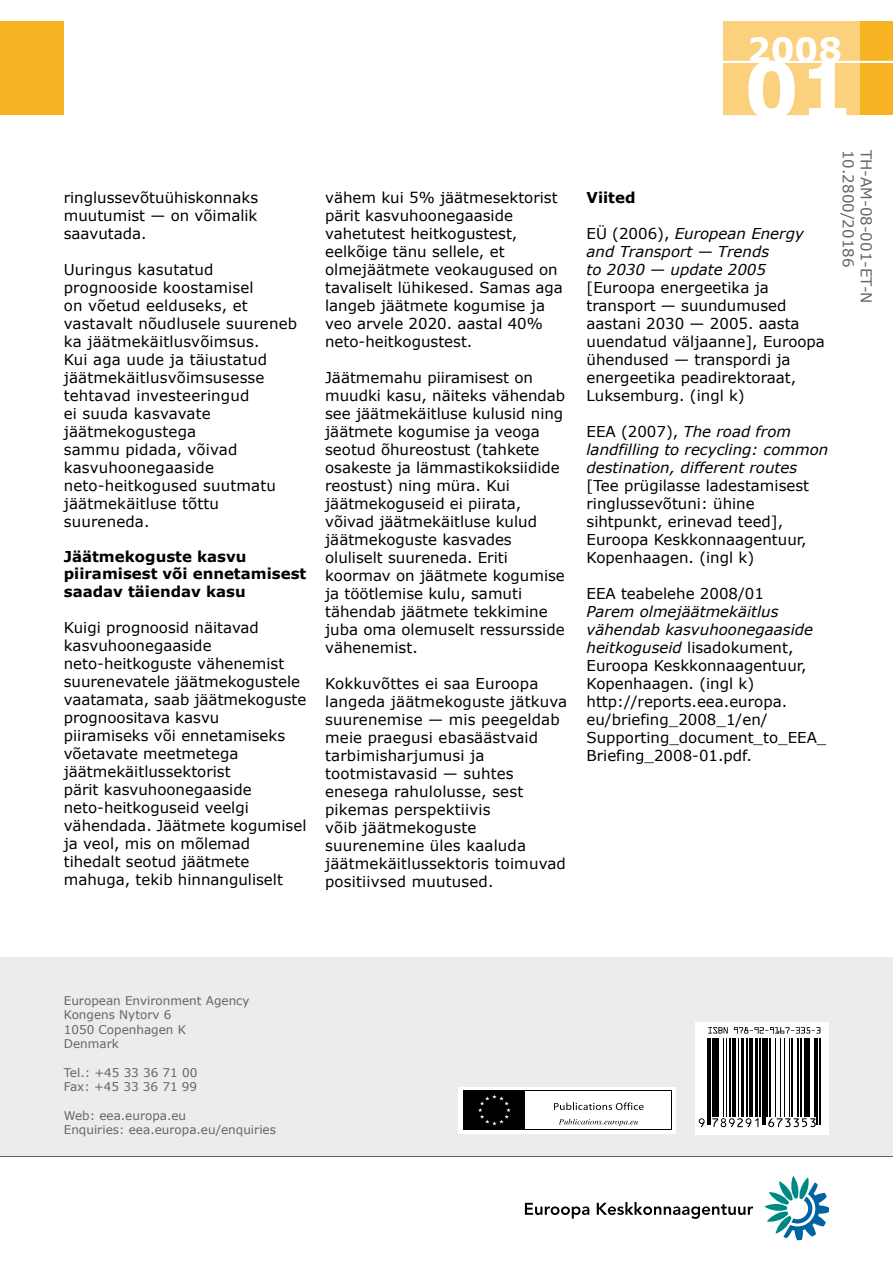
<style>
.page{position:relative;width:893px;height:1263px;background:#fff}
.page>*{position:absolute;margin:0;border:0;box-sizing:border-box;transform-origin:0 0}
.t1{font:700 76.95px "Verdana";color:#fff}
.t2{font:700 33.3px "Verdana";color:#fff}
.t3{font:15px/18px "Verdana";color:#000}
.t4{font:italic 15px/18px "Verdana";color:#000}
.t5{font:700 15px/17.2px "Verdana";color:#000}
.t6{font:15px/18px "Verdana";color:#646567}
.t7{font:12px/14.4px "Verdana";color:#646567}
.s1{font-style:normal}
.s2{font-style:italic}
</style>
<div class="page">
<div style="left:0;top:21px;width:64px;height:94px;background:#f8b323"></div>
<div style="left:723px;top:21px;width:170px;height:94px;background:#f8b323"></div>
<div style="left:723px;top:21px;width:137px;height:94px;background:#fbd17d"></div>
<hr style="left:723px;top:61px;width:170px;height:2px;background:#fff">
<div style="left:0;top:957px;width:893px;height:199px;background:#ececed"></div>
<hr style="left:0;top:1156px;width:893px;height:1px;background:#646567">
<svg style="left:459px;top:1087px;width:217px;height:46px;background:#ddd"></svg>
<div style="left:463px;top:1090px;width:208px;height:39px;background:#000"></div>
<div style="left:526px;top:1091px;width:145px;height:38px;background:#fff"></div>
<svg style="left:554px;top:1102px;width:90px;height:8px"></svg>
<svg style="left:478px;top:1095px;width:33px;height:30px"></svg>
<svg style="left:559px;top:1119px;width:79px;height:7px"></svg>
<svg style="left:764px;top:1176px;width:65px;height:64px"></svg>
<svg style="left:525px;top:1203px;width:64px;height:16px"></svg>
<svg style="left:597px;top:1202px;width:156px;height:17px"></svg>
<svg style="left:695px;top:1022px;width:133px;height:112px;background:#cacaca"></svg>
<hr style="left:707px;top:1038px;width:1px;height:86px;background:#000">
<hr style="left:709px;top:1038px;width:2px;height:86px;background:#000">
<hr style="left:712px;top:1038px;width:3px;height:79px;background:#000">
<hr style="left:716px;top:1038px;width:3px;height:79px;background:#000">
<hr style="left:723px;top:1038px;width:1px;height:79px;background:#000">
<hr style="left:726px;top:1038px;width:1px;height:79px;background:#000">
<hr style="left:730px;top:1038px;width:1px;height:79px;background:#000">
<hr style="left:732px;top:1038px;width:4px;height:79px;background:#000">
<hr style="left:738px;top:1038px;width:1px;height:79px;background:#000">
<hr style="left:742px;top:1038px;width:2px;height:79px;background:#000">
<hr style="left:746px;top:1038px;width:2px;height:79px;background:#000">
<hr style="left:749px;top:1038px;width:3px;height:79px;background:#000">
<hr style="left:755px;top:1038px;width:2px;height:79px;background:#000">
<hr style="left:760px;top:1038px;width:1px;height:79px;background:#000">
<hr style="left:762px;top:1038px;width:1px;height:86px;background:#000">
<hr style="left:764px;top:1038px;width:1px;height:86px;background:#000">
<hr style="left:767px;top:1038px;width:1px;height:79px;background:#000">
<hr style="left:769px;top:1038px;width:1px;height:79px;background:#000">
<hr style="left:775px;top:1038px;width:1px;height:79px;background:#000">
<hr style="left:780px;top:1038px;width:1px;height:79px;background:#000">
<hr style="left:783px;top:1038px;width:1px;height:79px;background:#000">
<hr style="left:789px;top:1038px;width:1px;height:79px;background:#000">
<hr style="left:792px;top:1038px;width:1px;height:79px;background:#000">
<hr style="left:798px;top:1038px;width:1px;height:79px;background:#000">
<hr style="left:800px;top:1038px;width:1px;height:79px;background:#000">
<hr style="left:804px;top:1038px;width:3px;height:79px;background:#000">
<hr style="left:808px;top:1038px;width:1px;height:79px;background:#000">
<hr style="left:814px;top:1038px;width:1px;height:79px;background:#000">
<hr style="left:817px;top:1038px;width:1px;height:86px;background:#000">
<hr style="left:819px;top:1038px;width:1px;height:86px;background:#000">
<svg style="left:708px;top:1027px;width:20px;height:6px"></svg>
<svg style="left:734px;top:1027px;width:86px;height:6px"></svg>
<svg style="left:699px;top:1118px;width:6px;height:9px"></svg>
<svg style="left:712px;top:1118px;width:46px;height:9px"></svg>
<svg style="left:768px;top:1118px;width:48px;height:9px"></svg>
<p class="t3" style="left:64px;top:188px;width:196px;text-align:justify">ringlussevõtuühiskonnaks muutumist — on võimalik saavutada.</p>
<p class="t3" style="left:64px;top:260px;width:235px">Uuringus kasutatud prognooside koostamisel<br>on võetud eelduseks, et vastavalt nõudlusele suureneb ka jäätmekäitlusvõimsus.<br>Kui aga uude ja täiustatud jäätmekäitlusvõimsusesse tehtavad investeeringud<br>ei suuda kasvavate jäätmekogustega<br>sammu pidada, võivad kasvuhoonegaaside neto‑heitkogused suutmatu jäätmekäitluse tõttu suureneda.</p>
<p class="t5" style="left:64px;top:547px;width:244px">Jäätmekoguste kasvu piiramisest või ennetamisest saadav täiendav kasu</p>
<p class="t3" style="left:64px;top:618px;width:244px">Kuigi prognoosid näitavad kasvuhoonegaaside neto‑heitkoguste vähenemist suurenevatele jäätmekogustele vaatamata, saab jäätmekoguste prognoositava kasvu piiramiseks või ennetamiseks võetavate meetmetega jäätmekäitlussektorist<br>pärit kasvuhoonegaaside neto‑heitkoguseid veelgi vähendada. Jäätmete kogumisel ja veol, mis on mõlemad tihedalt seotud jäätmete mahuga, tekib hinnanguliselt</p>
<p class="t3" style="left:325px;top:188px;width:239px">vähem kui 5% jäätmesektorist pärit kasvuhoonegaaside vahetutest heitkogustest, eelkõige tänu sellele, et olmejäätmete veokaugused on tavaliselt lühikesed. Samas aga langeb jäätmete kogumise ja veo arvele 2020. aastal 40% neto‑heitkogustest.</p>
<p class="t3" style="left:325px;top:368px;width:242px">Jäätmemahu piiramisest on muudki kasu, näiteks vähendab see jäätmekäitluse kulusid ning jäätmete kogumise ja veoga seotud õhureostust (tahkete osakeste ja lämmastikoksiidide reostust) ning müra. Kui jäätmekoguseid ei piirata, võivad jäätmekäitluse kulud jäätmekoguste kasvades oluliselt suureneda. Eriti koormav on jäätmete kogumise ja töötlemise kulu, samuti tähendab jäätmete tekkimine juba oma olemuselt ressursside vähenemist.</p>
<p class="t3" style="left:325px;top:674px;width:244px">Kokkuvõttes ei saa Euroopa langeda jäätmekoguste jätkuva suurenemise — mis peegeldab meie praegusi ebasäästvaid tarbimisharjumusi ja tootmistavasid — suhtes enesega rahulolusse, sest pikemas perspektiivis<br>võib jäätmekoguste suurenemine üles kaaluda jäätmekäitlussektoris toimuvad positiivsed muutused.</p>
<h2 class="t2" style="left:747px;top:29px;width:96px">2008</h2>
<h1 class="t1" style="left:744px;top:41px;width:111px">01</h1>
<p class="t5" style="left:586px;top:188px;width:51px">Viited</p>
<p class="t4" style="left:586px;top:224px;width:219px"><span class="s1">EÜ (2006),</span> European Energy and Transport — Trends<br>to 2030 — update 2005</p>
<p class="t3" style="left:586px;top:278px;width:240px">[Euroopa energeetika ja transport — suundumused aastani 2030 — 2005. aasta uuendatud väljaanne], Euroopa ühendused — transpordi ja energeetika peadirektoraat,<br>Luksemburg. (ingl k)</p>
<p class="t4" style="left:586px;top:422px;width:243px"><span class="s1">EEA (2007),</span> The road from landfilling to recycling: common destination, different routes</p>
<p class="t3" style="left:586px;top:476px;width:224px">[Tee prügilasse ladestamisest ringlussevõtuni: ühine sihtpunkt, erinevad teed],<br>Euroopa Keskkonnaagentuur,<br>Kopenhaagen. (ingl k)</p>
<p class="t3" style="left:586px;top:584px;width:179px">EEA teabelehe 2008/01</p>
<p class="t3" style="left:586px;top:602px;width:241px"><span class="s2">Parem olmejäätmekäitlus vähendab kasvuhoonegaaside heitkoguseid</span> lisadokument,<br>Euroopa Keskkonnaagentuur,<br>Kopenhaagen. (ingl k) http://reports.eea.europa. eu/briefing_2008_1/en/<br>Supporting_document_to_EEA_<br>Briefing_2008-01.pdf.</p>
<p class="t6" style="left:876px;top:150px;width:155px;rotate:90deg">TH-AM-08-001-ET-N<br>10.2800/20186</p>
<p class="t7" style="left:64px;top:993px;width:187px">European Environment Agency<br>Kongens Nytorv 6<br>1050 Copenhagen K<br>Denmark</p>
<p class="t7" style="left:64px;top:1065px;width:135px">Tel.: +45 33 36 71 00<br>Fax: +45 33 36 71 99</p>
<p class="t7" style="left:64px;top:1108px;width:214px">Web: eea.europa.eu<br>Enquiries: eea.europa.eu/enquiries</p>
</div>
